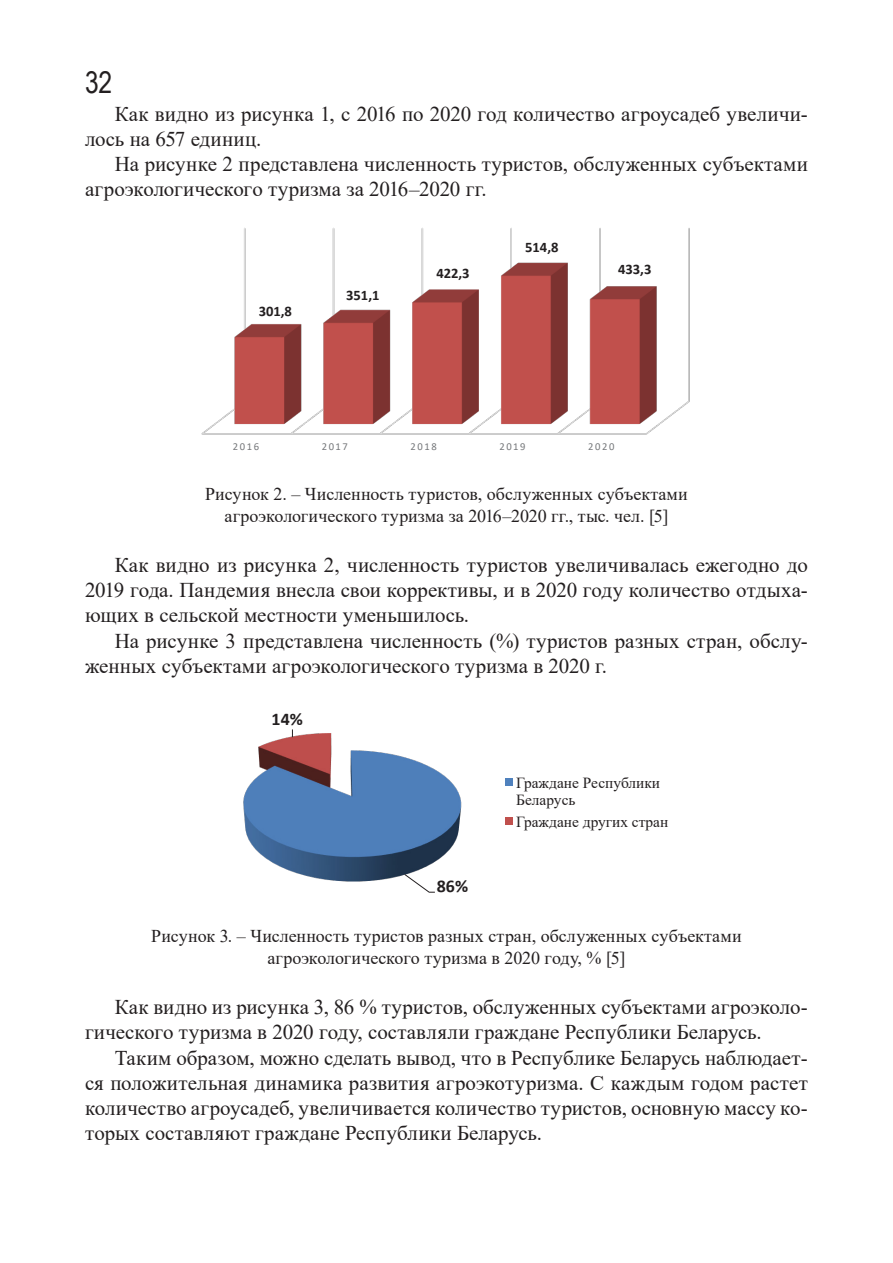
<style>
.page{position:relative;width:893px;height:1263px;background:#fff}
.page>*{position:absolute;margin:0;border:0;box-sizing:border-box;transform-origin:0 0}
.t1{font:30px "Arial Narrow";color:#231f20}
.t2{font:21px/25.2px "Times New Roman";color:#231f20}
.подпись_рисунка{font:18px/21.6px "Times New Roman";color:#231f20;text-align:center}
.t3{font:700 18px "Calibri";color:#231f20}
.t4{font:15.45px/17.7px "Times New Roman";color:#231f20}
.t5{font:700 14.55px "Calibri";color:#231f20}
.t6{font:10.65px "Calibri";letter-spacing:.145em;color:#76787b}
</style>
<div class="page">
<img style="left:201px;top:228px;width:489px;height:207px">
<img style="left:243px;top:730px;width:219px;height:152px">
<svg style="left:403px;top:873px;width:33px;height:20px"></svg>
<div style="left:505px;top:778px;width:8px;height:8px;background:#4f81bd"></div>
<div style="left:505px;top:817px;width:8px;height:8px;background:#c0504d"></div>
<h1 class="t1" style="left:85px;top:61px;width:28px">32</h1>
<p class="t2" style="left:85px;top:101px;width:724px;text-indent:30px">Как видно из рисунка 1, с 2016 по 2020 год количество агроусадеб увеличи&shy;лось на 657 единиц.</p>
<p class="t2" style="left:85px;top:151px;width:724px;text-indent:30px">На рисунке 2 представлена численность туристов, обслуженных субъектами агроэкологического туризма за 2016–2020 гг.</p>
<p class="t5" style="left:259px;top:301px;width:35px">301,8</p>
<p class="t5" style="left:346px;top:285px;width:35px">351,1</p>
<p class="t5" style="left:436px;top:263px;width:35px">422,3</p>
<p class="t5" style="left:525px;top:237px;width:35px">514,8</p>
<p class="t5" style="left:618px;top:259px;width:35px">433,3</p>
<p class="t6" style="left:233px;top:439px;width:28px">2016</p>
<p class="t6" style="left:322px;top:439px;width:28px">2017</p>
<p class="t6" style="left:411px;top:439px;width:28px">2018</p>
<p class="t6" style="left:499px;top:439px;width:28px">2019</p>
<p class="t6" style="left:588px;top:439px;width:28px">2020</p>
<p class="подпись_рисунка" style="left:205px;top:483px;width:484px">Рисунок 2. – Численность туристов, обслуженных субъектами агроэкологического туризма за 2016–2020 гг., тыс. чел. [5]</p>
<p class="t2" style="left:85px;top:552px;width:724px;text-align:justify;text-indent:30px">Как видно из рисунка 2, численность туристов увеличивалась ежегодно до 2019 года. Пандемия внесла свои коррективы, и в 2020 году количество отдыха&shy;ющих в сельской местности уменьшилось.</p>
<p class="t2" style="left:85px;top:627px;width:724px;text-indent:30px">На рисунке 3 представлена численность (%) туристов разных стран, обслу&shy;женных субъектами агроэкологического туризма в 2020 г.</p>
<p class="t3" style="left:272px;top:706px;width:33px">14%</p>
<p class="t3" style="left:437px;top:873px;width:33px">86%</p>
<p class="t4" style="left:516px;top:773px;width:145px">Граждане Республики<br>Беларусь</p>
<p class="t4" style="left:516px;top:812px;width:154px">Граждане других стран</p>
<p class="подпись_рисунка" style="left:151px;top:925px;width:592px">Рисунок 3. – Численность туристов разных стран, обслуженных субъектами агроэкологического туризма в 2020 году, % [5]</p>
<p class="t2" style="left:85px;top:994px;width:724px;text-indent:30px">Как видно из рисунка 3, 86 % туристов, обслуженных субъектами агроэколо&shy;гического туризма в 2020 году, составляли граждане Республики Беларусь.</p>
<p class="t2" style="left:85px;top:1044px;width:724px;text-align:justify;text-indent:30px">Таким образом, можно сделать вывод, что в Республике Беларусь наблюдает&shy;ся положительная динамика развития агроэкотуризма. С каждым годом растет количество агроусадеб, увеличивается количество туристов, основную массу ко&shy;торых составляют граждане Республики Беларусь.</p>
</div>
